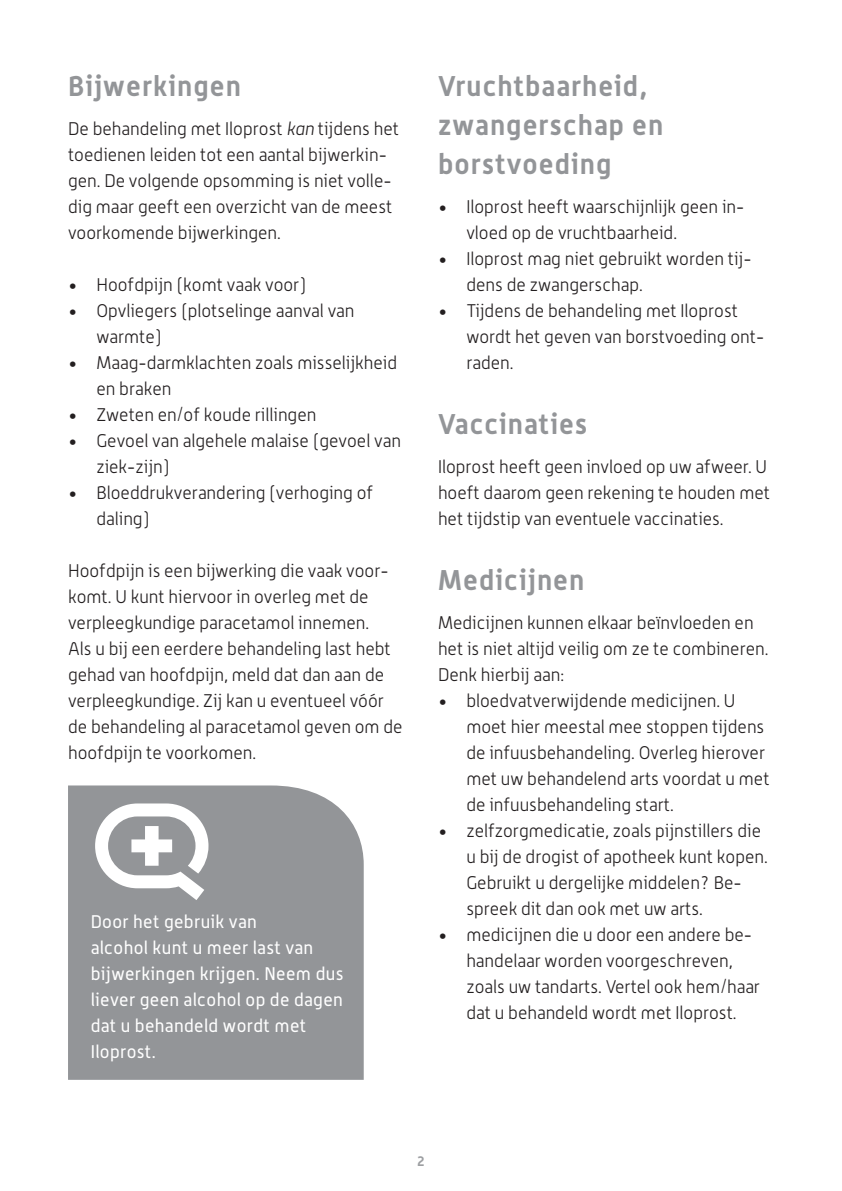
<style>
.page{position:relative;width:842px;height:1191px;background:#fff}
.page>*{position:absolute;margin:0;border:0;box-sizing:border-box;transform-origin:0 0}
.t1{font:700 28px/39px "Alwyn";letter-spacing:.04em;color:#939598}
.t2{font:300 18px/26px "Alwyn";color:#231f20}
.t3{font:18px/26px "Alwyn";letter-spacing:.02em;color:#fff}
.t4{font:700 14px "Alwyn";color:#9d9fa2}
.s1{font-style:italic}
</style>
<div class="page">
<div style="left:68px;top:785px;width:296px;height:294px;background:#939598"></div>
<svg style="left:95px;top:803px;width:113px;height:97px"></svg>
<h1 class="t1" style="left:68px;top:65px;width:174px">Bijwerkingen</h1>
<p class="t2" style="left:68px;top:115px;width:333px">De behandeling met Iloprost <span class="s1">kan</span> tijdens het toedienen leiden tot een aantal bijwerkin&shy;gen. De volgende opsomming is niet volle&shy;dig maar geeft een overzicht van de meest voorkomende bijwerkingen.</p>
<p class="t2" style="left:68px;top:271px;width:239px">• Hoofdpijn (komt vaak voor)</p>
<p class="t2" style="left:96px;top:297px;width:260px;text-indent:-28px">• Opvliegers (plotselinge aanval van warmte)</p>
<p class="t2" style="left:96px;top:349px;width:302px;text-indent:-28px">• Maag-darmklachten zoals misselijkheid en braken</p>
<p class="t2" style="left:68px;top:401px;width:250px">• Zweten en/of koude rillingen</p>
<p class="t2" style="left:96px;top:427px;width:306px;text-indent:-28px">• Gevoel van algehele malaise (gevoel van ziek-zijn)</p>
<p class="t2" style="left:96px;top:479px;width:278px;text-indent:-28px">• Bloeddrukverandering (verhoging of daling)</p>
<p class="t2" style="left:68px;top:557px;width:336px">Hoofdpijn is een bijwerking die vaak voor&shy;komt. U kunt hiervoor in overleg met de verpleegkundige paracetamol innemen.<br>Als u bij een eerdere behandeling last hebt gehad van hoofdpijn, meld dat dan aan de verpleegkundige. Zij kan u eventueel vóór de behandeling al paracetamol geven om de hoofdpijn te voorkomen.</p>
<p class="t3" style="left:91px;top:908px;width:254px">Door het gebruik van<br>alcohol kunt u meer last van bijwerkingen krijgen. Neem dus liever geen alcohol op de dagen dat u behandeld wordt met<br>Iloprost.</p>
<h1 class="t1" style="left:438px;top:65px;width:227px">Vruchtbaarheid, zwangerschap en borstvoeding</h1>
<p class="t2" style="left:466px;top:193px;width:279px;text-indent:-28px">• Iloprost heeft waarschijnlijk geen in&shy;vloed op de vruchtbaarheid.</p>
<p class="t2" style="left:466px;top:245px;width:287px;text-indent:-28px">• Iloprost mag niet gebruikt worden tij&shy;dens de zwangerschap.</p>
<p class="t2" style="left:466px;top:297px;width:299px;text-indent:-28px">• Tijdens de behandeling met Iloprost wordt het geven van borstvoeding ont&shy;raden.</p>
<h1 class="t1" style="left:438px;top:403px;width:151px">Vaccinaties</h1>
<p class="t2" style="left:438px;top:453px;width:334px">Iloprost heeft geen invloed op uw afweer. U hoeft daarom geen rekening te houden met het tijdstip van eventuele vaccinaties.</p>
<h1 class="t1" style="left:438px;top:559px;width:148px">Medicijnen</h1>
<p class="t2" style="left:438px;top:609px;width:332px">Medicijnen kunnen elkaar beïnvloeden en het is niet altijd veilig om ze te combineren.<br>Denk hierbij aan:</p>
<p class="t2" style="left:466px;top:687px;width:305px;text-indent:-28px">• bloedvatverwijdende medicijnen. U moet hier meestal mee stoppen tijdens de infuusbehandeling. Overleg hierover met uw behandelend arts voordat u met de infuusbehandeling start.</p>
<p class="t2" style="left:466px;top:817px;width:303px;text-indent:-28px">• zelfzorgmedicatie, zoals pijnstillers die u bij de drogist of apotheek kunt kopen.<br>Gebruikt u dergelijke middelen? Be&shy;spreek dit dan ook met uw arts.</p>
<p class="t2" style="left:466px;top:921px;width:295px;text-indent:-28px">• medicijnen die u door een andere be&shy;handelaar worden voorgeschreven, zoals uw tandarts. Vertel ook hem/haar dat u behandeld wordt met Iloprost.</p>
<p class="t4" style="left:417px;top:1152px;width:10px">2</p>
</div>
